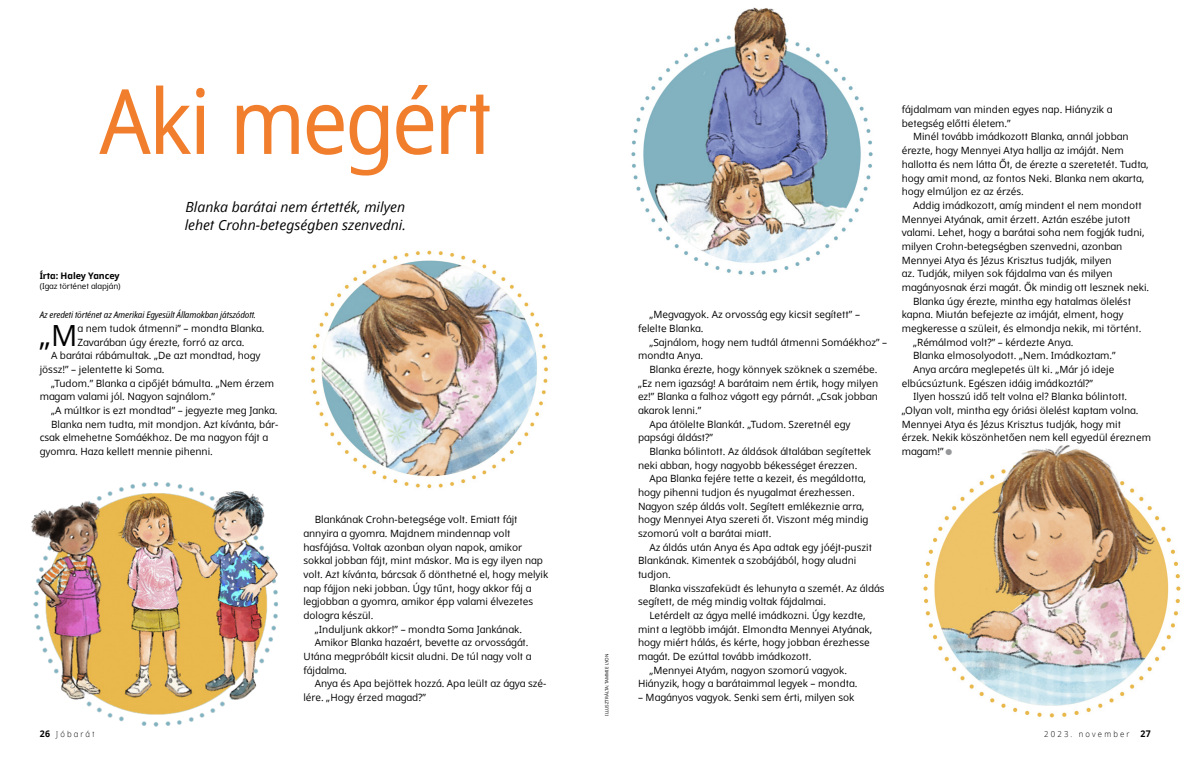
<style>
.page{position:relative;width:1191px;height:774px;background:#fff}
.page>*{position:absolute;margin:0;border:0;box-sizing:border-box;transform-origin:0 0}
.h1_lunchbox{font:90px "Dots Solid Condlds Lat";letter-spacing:-.025em;color:#f17e2d}
.p1_first{font:29.1px "Dots Solidlds Lat";color:#000}
.t1{font:italic 14px/18px "Dots Solidlds Lat";color:#000}
.p1{font:10px/13.7px "Dots Solidlds Lat";color:#000}
.p1_first-2{font:10px/13.7px "Dots Solidlds Lat";color:#000}
.p1_bio{font:italic 9px "Dots Solid Condlds Lat";letter-spacing:-.01em;color:#000}
.p1_author-name{font:700 9px "Dots Solidlds Lat";letter-spacing:-.005em;color:#000}
.t2{font:300 8.2px "Dots Solidlds Lat";letter-spacing:.28em;color:#000;scale:.95 1}
.p1_author-role{font:8px "Dots Solidlds Lat";letter-spacing:-.005em;color:#000}
.t3{font:4.5px "Dots Solidlds Lat";color:#000}
.s1{font-family:"Ding P Ilds Dpi";font-size:8.5px;color:#969798}
.s2{font-weight:700;font-size:9.2px}
</style>
<div class="page">
<img style="left:31px;top:482px;width:247px;height:245px">
<img style="left:310px;top:250px;width:238px;height:239px">
<img style="left:923px;top:445px;width:258px;height:273px">
<img style="left:631px;top:7px;width:242px;height:268px">
<p class="h1_lunchbox" style="left:100px;top:55px;width:393px">Aki megért</p>
<p class="p1_author-name" style="left:40px;top:269px;width:81px">Írta: Haley Yancey</p>
<p class="p1_author-role" style="left:40px;top:280px;width:82px">(Igaz történet alapján)</p>
<p class="t1" style="left:185px;top:198px;width:223px">Blanka barátai nem értették, milyen lehet Crohn-betegségben szenvedni.</p>
<p class="p1_bio" style="left:40px;top:308px;width:218px">Az eredeti történet az Amerikai Egyesült Államokban játszódott.</p>
<p class="p1_first" style="left:39px;top:314px;width:40px">„M</p>
<p class="p1_first-2" style="left:77px;top:321px;width:189px">a nem tudok átmenni” – mondta Blanka.<br>Zavarában úgy érezte, forró az arca.</p>
<p class="p1" style="left:40px;top:349px;width:222px;text-indent:11px">A barátai rábámultak. „De azt mondtad, hogy jössz!” – jelentette ki Soma.</p>
<p class="p1" style="left:40px;top:376px;width:236px;text-indent:11px">„Tudom.” Blanka a cipőjét bámulta. „Nem érzem magam valami jól. Nagyon sajnálom.”</p>
<p class="p1" style="left:51px;top:403px;width:228px">„A múltkor is ezt mondtad” – jegyezte meg Janka.</p>
<p class="p1" style="left:40px;top:417px;width:240px;text-indent:11px">Blanka nem tudta, mit mondjon. Azt kívánta, bár&shy;csak elmehetne Somáékhoz. De ma nagyon fájt a gyomra. Haza kellett mennie pihenni.</p>
<p class="p1" style="left:303px;top:513px;width:246px;text-indent:11px">Blankának Crohn-betegsége volt. Emiatt fájt annyira a gyomra. Majdnem mindennap volt hasfájása. Voltak azonban olyan napok, amikor sokkal jobban fájt, mint máskor. Ma is egy ilyen nap volt. Azt kívánta, bárcsak ő dönthetné el, hogy melyik nap fájjon neki jobban. Úgy tűnt, hogy akkor fáj a legjobban a gyomra, amikor épp valami élvezetes dologra készül.</p>
<p class="p1" style="left:315px;top:622px;width:209px">„Induljunk akkor!” – mondta Soma Jankának.</p>
<p class="p1" style="left:303px;top:636px;width:229px;text-indent:11px">Amikor Blanka hazaért, bevette az orvosságát.<br>Utána megpróbált kicsit aludni. De túl nagy volt a fájdalma.</p>
<p class="p1" style="left:303px;top:677px;width:244px;text-indent:11px">Anya és Apa bejöttek hozzá. Apa leült az ágya szé&shy;lére. „Hogy érzed magad?”</p>
<p class="t3" style="left:603px;top:716px;width:64px;rotate:-90deg">ILLUSZTRÁLTA: TAMMIE LYON</p>
<p class="p1" style="left:638px;top:308px;width:223px;text-indent:11px">„Megvagyok. Az orvosság egy kicsit segített” – felelte Blanka.</p>
<p class="p1" style="left:638px;top:335px;width:251px;text-indent:11px">„Sajnálom, hogy nem tudtál átmenni Somáékhoz” – mondta Anya.</p>
<p class="p1" style="left:638px;top:362px;width:242px;text-align:justify;text-indent:11px">Blanka érezte, hogy könnyek szöknek a szemébe. „Ez nem igazság! A barátaim nem értik, hogy milyen ez!” Blanka a falhoz vágott egy párnát. „Csak jobban akarok lenni.”</p>
<p class="p1" style="left:638px;top:417px;width:214px;text-indent:11px">Apa átölelte Blankát. „Tudom. Szeretnél egy papsági áldást?”</p>
<p class="p1" style="left:638px;top:444px;width:235px;text-indent:11px">Blanka bólintott. Az áldások általában segítettek neki abban, hogy nagyobb békességet érezzen.</p>
<p class="p1" style="left:638px;top:472px;width:232px;text-indent:11px">Apa Blanka fejére tette a kezeit, és megáldotta, hogy pihenni tudjon és nyugalmat érezhessen.<br>Nagyon szép áldás volt. Segített emlékeznie arra, hogy Mennyei Atya szereti őt. Viszont még mindig szomorú volt a barátai miatt.</p>
<p class="p1" style="left:638px;top:540px;width:235px;text-indent:11px">Az áldás után Anya és Apa adtak egy jóéjt-puszit<br>Blankának. Kimentek a szobájából, hogy aludni tudjon.</p>
<p class="p1" style="left:638px;top:581px;width:248px;text-indent:11px">Blanka visszafeküdt és lehunyta a szemét. Az áldás segített, de még mindig voltak fájdalmai.</p>
<p class="p1" style="left:638px;top:608px;width:236px;text-indent:11px">Letérdelt az ágya mellé imádkozni. Úgy kezdte, mint a legtöbb imáját. Elmondta Mennyei Atyának, hogy miért hálás, és kérte, hogy jobban érezhesse magát. De ezúttal tovább imádkozott.</p>
<p class="p1" style="left:638px;top:663px;width:221px;text-align:center">„Mennyei Atyám, nagyon szomorú vagyok.<br>Hiányzik, hogy a barátaimmal legyek – mondta.</p>
<p class="p1" style="left:638px;top:690px;width:218px">– Magányos vagyok. Senki sem érti, milyen sok</p>
<p class="p1" style="left:901px;top:103px;width:212px">fájdalmam van minden egyes nap. Hiányzik a betegség előtti életem.”</p>
<p class="p1" style="left:901px;top:130px;width:248px;text-indent:11px">Minél tovább imádkozott Blanka, annál jobban érezte, hogy Mennyei Atya hallja az imáját. Nem hallotta és nem látta Őt, de érezte a szeretetét. Tudta, hogy amit mond, az fontos Neki. Blanka nem akarta, hogy elmúljon ez az érzés.</p>
<p class="p1" style="left:901px;top:198px;width:249px;text-indent:11px">Addig imádkozott, amíg mindent el nem mondott Mennyei Atyának, amit érzett. Aztán eszébe jutott valami. Lehet, hogy a barátai soha nem fogják tudni, milyen Crohn-betegségben szenvedni, azonban Mennyei Atya és Jézus Krisztus tudják, milyen<br>az. Tudják, milyen sok fájdalma van és milyen magányosnak érzi magát. Ők mindig ott lesznek neki.</p>
<p class="p1" style="left:901px;top:294px;width:241px;text-indent:11px">Blanka úgy érezte, mintha egy hatalmas ölelést kapna. Miután befejezte az imáját, elment, hogy megkeresse a szüleit, és elmondja nekik, mi történt.</p>
<p class="p1" style="left:913px;top:335px;width:162px">„Rémálmod volt?” – kérdezte Anya.</p>
<p class="p1" style="left:913px;top:349px;width:204px">Blanka elmosolyodott. „Nem. Imádkoztam.”</p>
<p class="p1" style="left:901px;top:362px;width:214px;text-indent:11px">Anya arcára meglepetés ült ki. „Már jó ideje elbúcsúztunk. Egészen idáig imádkoztál?”</p>
<p class="p1" style="left:901px;top:390px;width:251px;text-indent:11px">Ilyen hosszú idő telt volna el? Blanka bólintott. „Olyan volt, mintha egy óriási ölelést kaptam volna.<br>Mennyei Atya és Jézus Krisztus tudják, hogy mit érzek. Nekik köszönhetően nem kell egyedül éreznem magam!” <span class="s1">●</span></p>
<p class="t2" style="left:40px;top:728px;width:59px"><span class="s2">26</span> Jóbarát</p>
<p class="t2" style="left:1044px;top:728px;width:114px">2023. november <span class="s2">27</span></p>
</div>
